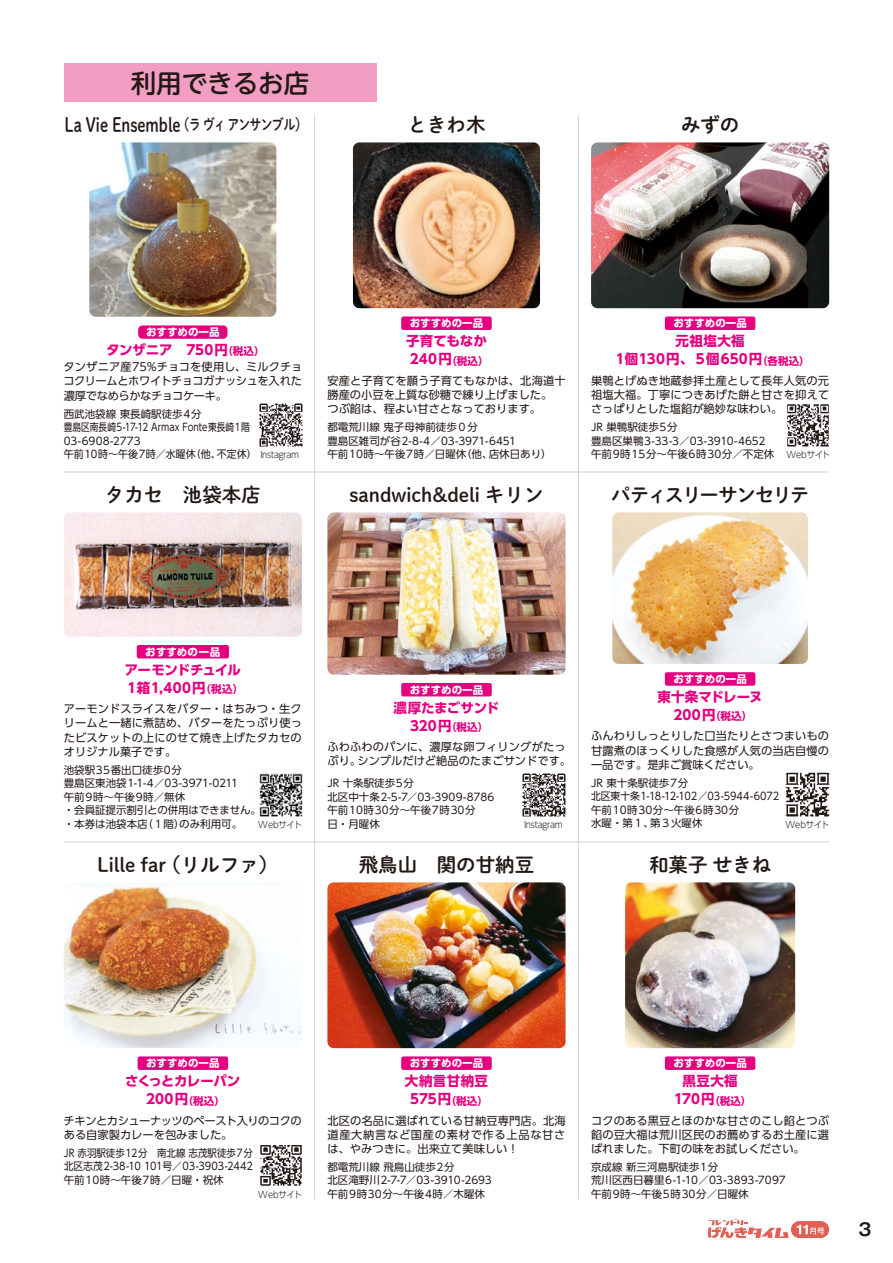
<style>
.page{position:relative;width:893px;height:1263px;background:#fff}
.page>*{position:absolute;margin:0;border:0;box-sizing:border-box;transform-origin:0 0}
.t1{font:500 25.5px "UD Shin M Go Pr 6 N";color:#221815}
.t2{font:19.5px "P Shuei M Go Std N B";color:#221815}
.t3{font:19.5px "P Shuei M Go Std N B";color:#221815;scale:.79 1}
.t4{font:19.5px "P Shuei M Go Std N B";letter-spacing:-.095em;color:#221815}
.t5{font:700 17.25px "Gothic MB101 Pro De";color:#221815}
.t6{font:700 13.5px/18px "UD Shin Go Pro";letter-spacing:.01em;color:#e4007f;text-align:center}
.t7{font:700 13.5px/18px "UD Shin Go Pro";letter-spacing:-.02em;color:#e4007f}
.t8{font:700 13.5px/18px "UD Shin Go Pro";letter-spacing:-.03em;color:#e4007f;text-align:center}
.t9{font:700 13.5px/18px "UD Shin Go Pro";letter-spacing:-.01em;color:#e4007f;text-align:center}
.t10{font:700 13.5px/18px "UD Shin Go Pro";letter-spacing:.03em;color:#e4007f;text-align:center}
.t11{font:11.25px/14.2px "UD Shin Go Pro";color:#221815;text-align:justify}
.t12{font:11.25px/14.2px "UD Shin Go Pro";letter-spacing:-.025em;color:#221815}
.t13{font:10.5px/13.5px "UD Shin Go Pro";color:#221815}
.t14{font:10.5px/13.5px "UD Shin Go Pro";color:#221815;text-align:justify;scale:.9 1}
.t15{font:700 10.5px "UD Shin Go Pro";color:#fff}
.t16{font:700 10.5px "UD Shin Go Pro";letter-spacing:.025em;color:#fff}
.t17{font:300 9px "UD Shin Go Pro";letter-spacing:-.03em;color:#221815;scale:.93 1}
.s1{font-size:15px}
.s2{font-size:10.5px}
</style>
<div class="page">
<hr style="left:314px;top:115px;width:1px;height:1084px;background:#d3d2d2">
<hr style="left:64px;top:842px;width:765px;height:1px;background:#d3d2d2">
<hr style="left:64px;top:472px;width:765px;height:1px;background:#d3d2d2">
<hr style="left:578px;top:115px;width:1px;height:1084px;background:#d3d2d2">
<div style="left:64px;top:64px;width:312px;height:38px;background:#f19ec2"></div>
<div style="left:137px;top:645px;width:92px;height:13px;background:#e4007f;border-radius:2px"></div>
<img style="left:64px;top:512px;width:238px;height:125px">
<img style="left:64px;top:883px;width:237px;height:165px">
<img style="left:327px;top:882px;width:239px;height:166px">
<img style="left:625px;top:882px;width:170px;height:166px">
<img style="left:327px;top:512px;width:239px;height:163px">
<img style="left:612px;top:512px;width:196px;height:152px">
<img style="left:259px;top:773px;width:44px;height:44px">
<div style="left:138px;top:325px;width:89px;height:14px;background:#e4007f;border-radius:4px"></div>
<img style="left:89px;top:142px;width:187px;height:175px">
<img style="left:353px;top:142px;width:187px;height:166px">
<img style="left:591px;top:142px;width:238px;height:166px">
<div style="left:401px;top:316px;width:91px;height:14px;background:#e4007f;border-radius:2px"></div>
<div style="left:401px;top:683px;width:91px;height:13px;background:#e4007f;border-radius:2px"></div>
<div style="left:138px;top:1056px;width:90px;height:14px;background:#e4007f;border-radius:2px"></div>
<div style="left:665px;top:316px;width:90px;height:14px;background:#e4007f;border-radius:2px"></div>
<div style="left:665px;top:672px;width:90px;height:14px;background:#e4007f;border-radius:2px"></div>
<div style="left:401px;top:1056px;width:91px;height:14px;background:#e4007f;border-radius:2px"></div>
<div style="left:665px;top:1056px;width:90px;height:14px;background:#e4007f;border-radius:2px"></div>
<img style="left:259px;top:403px;width:44px;height:44px">
<img style="left:787px;top:404px;width:42px;height:43px">
<img style="left:522px;top:773px;width:44px;height:44px">
<img style="left:785px;top:772px;width:45px;height:45px">
<img style="left:260px;top:1145px;width:42px;height:41px">
<svg style="left:708px;top:1218px;width:81px;height:20px"></svg>
<div style="left:791px;top:1221px;width:38px;height:17px;background:#df6054;border-radius:9px"></div>
<svg style="left:796px;top:1225px;width:28px;height:9px"></svg>
<h1 class="t1" style="left:131px;top:61px;width:180px">利用できるお店</h1>
<h2 class="t3" style="left:65px;top:110px;width:308px">La Vie Ensemble<span class="s1">（ラ ヴィ アンサンブル）</span></h2>
<h2 class="t2" style="left:407px;top:110px;width:79px">ときわ木</h2>
<h2 class="t2" style="left:681px;top:110px;width:60px">みずの</h2>
<p class="t15" style="left:410px;top:315px;width:75px">おすすめの一品</p>
<p class="t6" style="left:406px;top:332px;width:84px;text-align:left">子育てもなか<br>240円<span class="s2">（税込）</span></p>
<p class="t11" style="left:327px;top:373px;width:240px;text-align:left">安産と子育てを願う子育てもなかは、北海道十勝産の小豆を上質な砂糖で練り上げました。つぶ餡は、程よい甘さとなっております。</p>
<p class="t13" style="left:327px;top:420px;width:226px">都電荒川線 鬼子母神前徒歩０分<br>豊島区雑司が谷2-8-4／03-3971-6451<br>午前10時～午後7時／日曜休（他、店休日あり）</p>
<p class="t15" style="left:673px;top:315px;width:75px">おすすめの一品</p>
<p class="t6" style="left:616px;top:332px;width:196px">元祖塩大福<br>1個130円、５個650円<span class="s2">（各税込）</span></p>
<p class="t11" style="left:591px;top:373px;width:240px">巣鴨とげぬき地蔵参拝土産として長年人気の元祖塩大福。丁寧につきあげた餅と甘さを抑えてさっぱりとした塩餡が絶妙な味わい。</p>
<p class="t13" style="left:591px;top:420px;width:185px">JR 巣鴨駅徒歩5分<br>豊島区巣鴨3-33-3／03-3910-4652午前9時15分～午後6時30分／不定休</p>
<p class="t15" style="left:146px;top:323px;width:75px">おすすめの一品</p>
<p class="t6" style="left:106px;top:341px;width:160px">タンザニア　750円<span class="s2">（税込）</span></p>
<p class="t11" style="left:63px;top:359px;width:240px">タンザニア産75%チョコを使用し、ミルクチョコクリームとホワイトチョコガナッシュを入れた濃厚でなめらかなチョコケーキ。</p>
<p class="t13" style="left:64px;top:406px;width:195px">西武池袋線 東長崎駅徒歩4分<br>豊島区南長崎5-17-12 Armax Fonte東長崎1階<br>03-6908-2773<br>午前10時～午後7時／水曜休（他、不定休）</p>
<p class="t17" style="left:260px;top:447px;width:43px">Instagram</p>
<p class="t17" style="left:786px;top:447px;width:49px">Webサイト</p>
<h2 class="t2" style="left:105px;top:480px;width:157px">タカセ　池袋本店</h2>
<h2 class="t2" style="left:349px;top:480px;width:195px">sandwich&amp;deli キリン</h2>
<h2 class="t4" style="left:611px;top:480px;width:200px">パティスリーサンセリテ</h2>
<p class="t16" style="left:145px;top:643px;width:77px">おすすめの一品</p>
<p class="t7" style="left:125px;top:660px;width:120px">アーモンドチュイル<br>1箱1,400円<span class="s2">（税込）</span></p>
<p class="t11" style="left:64px;top:701px;width:240px">アーモンドスライスをバター・はちみつ・生クリームと一緒に煮詰め、バターをたっぷり使ったビスケットの上にのせて焼き上げたタカセのオリジナル菓子です。</p>
<p class="t13" style="left:64px;top:763px;width:199px">池袋駅35番出口徒歩0分<br>豊島区東池袋1-1-4／03-3971-0211<br>午前9時〜午後9時／無休<br>・会員証提示割引との併用はできません。・本券は池袋本店（１階）のみ利用可。</p>
<p class="t17" style="left:258px;top:817px;width:49px">Webサイト</p>
<h2 class="t2" style="left:97px;top:850px;width:183px">Lille far（リルファ）</h2>
<p class="t15" style="left:673px;top:670px;width:75px">おすすめの一品</p>
<p class="t6" style="left:657px;top:688px;width:107px">東十条マドレーヌ<br>200円<span class="s2">（税込）</span></p>
<p class="t11" style="left:591px;top:729px;width:240px">ふんわりしっとりした口当たりとさつまいもの甘露煮のほっくりした食感が人気の当店自慢の一品です。是非ご賞味ください。</p>
<p class="t13" style="left:591px;top:776px;width:190px">JR 東十条駅徒歩7分<br>北区東十条1-18-12-102／03-5944-6072午前10時30分～午後6時30分<br>水曜・第１、第３火曜休</p>
<p class="t15" style="left:410px;top:681px;width:75px">おすすめの一品</p>
<p class="t9" style="left:394px;top:698px;width:107px">濃厚たまごサンド<br>320円<span class="s2">（税込）</span></p>
<p class="t11" style="left:327px;top:739px;width:245px">ふわふわのパンに、濃厚な卵フィリングがたっぷり。シンプルだけど絶品のたまごサンドです。</p>
<p class="t13" style="left:327px;top:776px;width:169px">JR 十条駅徒歩5分<br>北区中十条2-5-7／03-3909-8786午前10時30分～午後7時30分<br>日・月曜休</p>
<p class="t17" style="left:524px;top:817px;width:43px">Instagram</p>
<p class="t17" style="left:786px;top:817px;width:49px">Webサイト</p>
<h2 class="t2" style="left:359px;top:850px;width:177px">飛鳥山　関の甘納豆</h2>
<h2 class="t2" style="left:649px;top:850px;width:124px">和菓子 せきね</h2>
<p class="t15" style="left:146px;top:1054px;width:75px">おすすめの一品</p>
<p class="t8" style="left:125px;top:1072px;width:117px">さくっとカレーパン<br>200円<span class="s2">（税込）</span></p>
<p class="t12" style="left:64px;top:1113px;width:240px">チキンとカシューナッツのペースト入りのコクのある自家製カレーを包みました。</p>
<p class="t14" style="left:64px;top:1146px;width:212px">JR 赤羽駅徒歩12分　南北線 志茂駅徒歩7分北区志茂2-38-10 101号／03-3903-2442午前10時～午後7時／日曜・祝休</p>
<p class="t17" style="left:258px;top:1187px;width:49px">Webサイト</p>
<p class="t15" style="left:410px;top:1054px;width:75px">おすすめの一品</p>
<p class="t6" style="left:405px;top:1072px;width:85px">大納言甘納豆<br>575円<span class="s2">（税込）</span></p>
<p class="t11" style="left:327px;top:1113px;width:240px">北区の名品に選ばれている甘納豆専門店。北海道産大納言など国産の素材で作る上品な甘さは、やみつきに。出来立て美味しい！</p>
<p class="t13" style="left:327px;top:1160px;width:166px">都電荒川線 飛鳥山徒歩2分<br>北区滝野川2-7-7／03-3910-2693午前9時30分～午後4時／木曜休</p>
<p class="t15" style="left:673px;top:1054px;width:75px">おすすめの一品</p>
<p class="t10" style="left:674px;top:1072px;width:79px">黒豆大福<br>170円<span class="s2">（税込）</span></p>
<p class="t11" style="left:591px;top:1113px;width:240px">コクのある黒豆とほのかな甘さのこし餡とつぶ餡の豆大福は荒川区民のお薦めするお土産に選ばれました。下町の味をお試しください。</p>
<p class="t13" style="left:591px;top:1160px;width:196px">京成線 新三河島駅徒歩1分<br>荒川区西日暮里6-1-10／03-3893-7097午前9時～午後5時30分／日曜休</p>
<h3 class="t5" style="left:859px;top:1215px;width:15px">3</h3>
</div>
